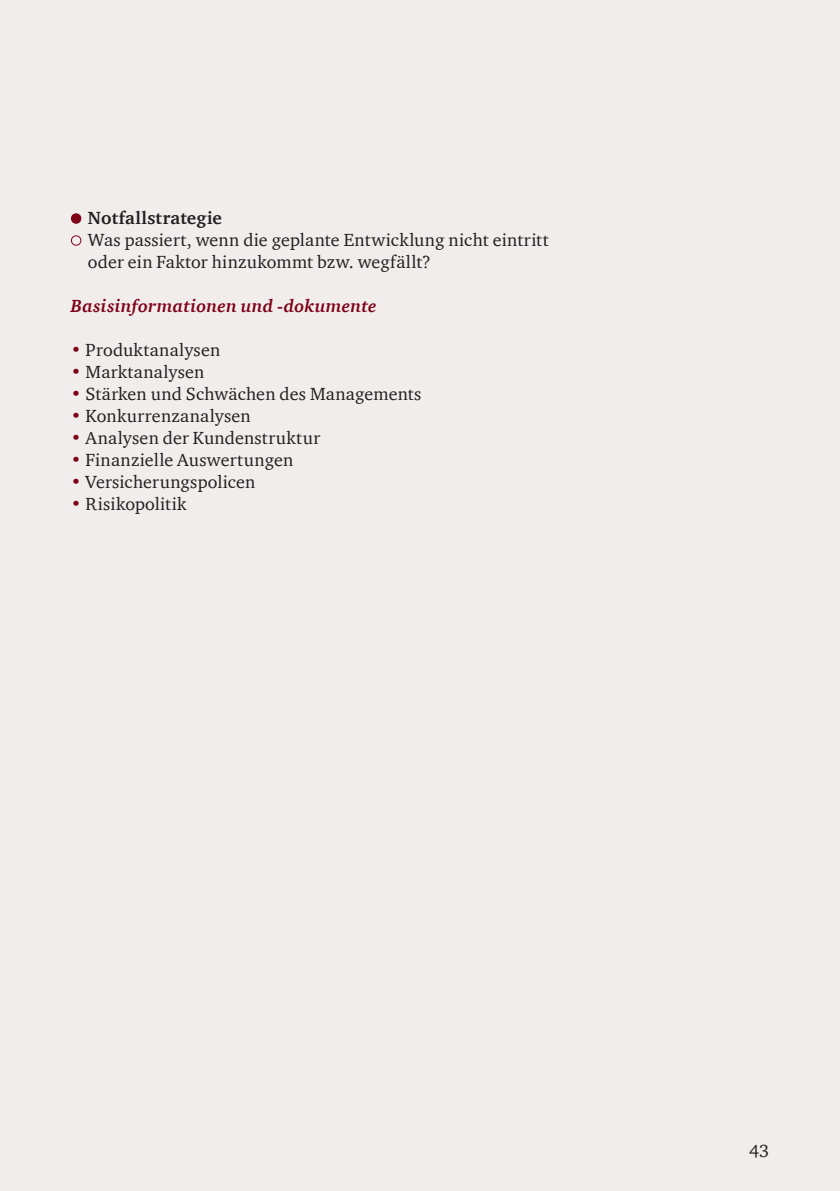
<style>
.page{position:relative;width:840px;height:1191px;background:#fff}
.page>*{position:absolute;margin:0;border:0;box-sizing:border-box;transform-origin:0 0}
.t1{font:18px/22px "ITC Charter Com";letter-spacing:.01em;color:#231f20}
.t2{font:italic 700 18px "ITC Charter Com";letter-spacing:.015em;color:#7f0118}
.t3{font:700 18px "ITC Charter Com";letter-spacing:.015em;color:#231f20}
.s1{color:#7f0118}
</style>
<div class="page">
<div style="left:0;top:0;width:839px;height:1191px;background:#f0edec"></div>
<svg style="left:70px;top:213px;width:12px;height:11px"></svg>
<svg style="left:70px;top:235px;width:12px;height:11px"></svg>
<p class="t3" style="left:88px;top:206px;width:135px">Notfallstrategie</p>
<p class="t1" style="left:88px;top:228px;width:462px">Was passiert, wenn die geplante Entwicklung nicht eintritt oder ein Faktor hinzukommt bzw. wegfällt?</p>
<p class="t2" style="left:71px;top:294px;width:307px">Basisinformationen und -dokumente</p>
<p class="t1" style="left:71px;top:338px;width:151px"><span class="s1">•</span> Produktanalysen</p>
<p class="t1" style="left:71px;top:360px;width:135px"><span class="s1">•</span> Marktanalysen</p>
<p class="t1" style="left:71px;top:382px;width:352px"><span class="s1">•</span> Stärken und Schwächen des Managements</p>
<p class="t1" style="left:71px;top:404px;width:181px"><span class="s1">•</span> Konkurrenzanalysen</p>
<p class="t1" style="left:71px;top:426px;width:251px"><span class="s1">•</span> Analysen der Kundenstruktur</p>
<p class="t1" style="left:71px;top:448px;width:224px"><span class="s1">•</span> Finanzielle Auswertungen</p>
<p class="t1" style="left:71px;top:470px;width:186px"><span class="s1">•</span> Versicherungspolicen</p>
<p class="t1" style="left:71px;top:492px;width:117px"><span class="s1">•</span> Risikopolitik</p>
<p class="t1" style="left:748px;top:1139px;width:22px">43</p>
</div>
